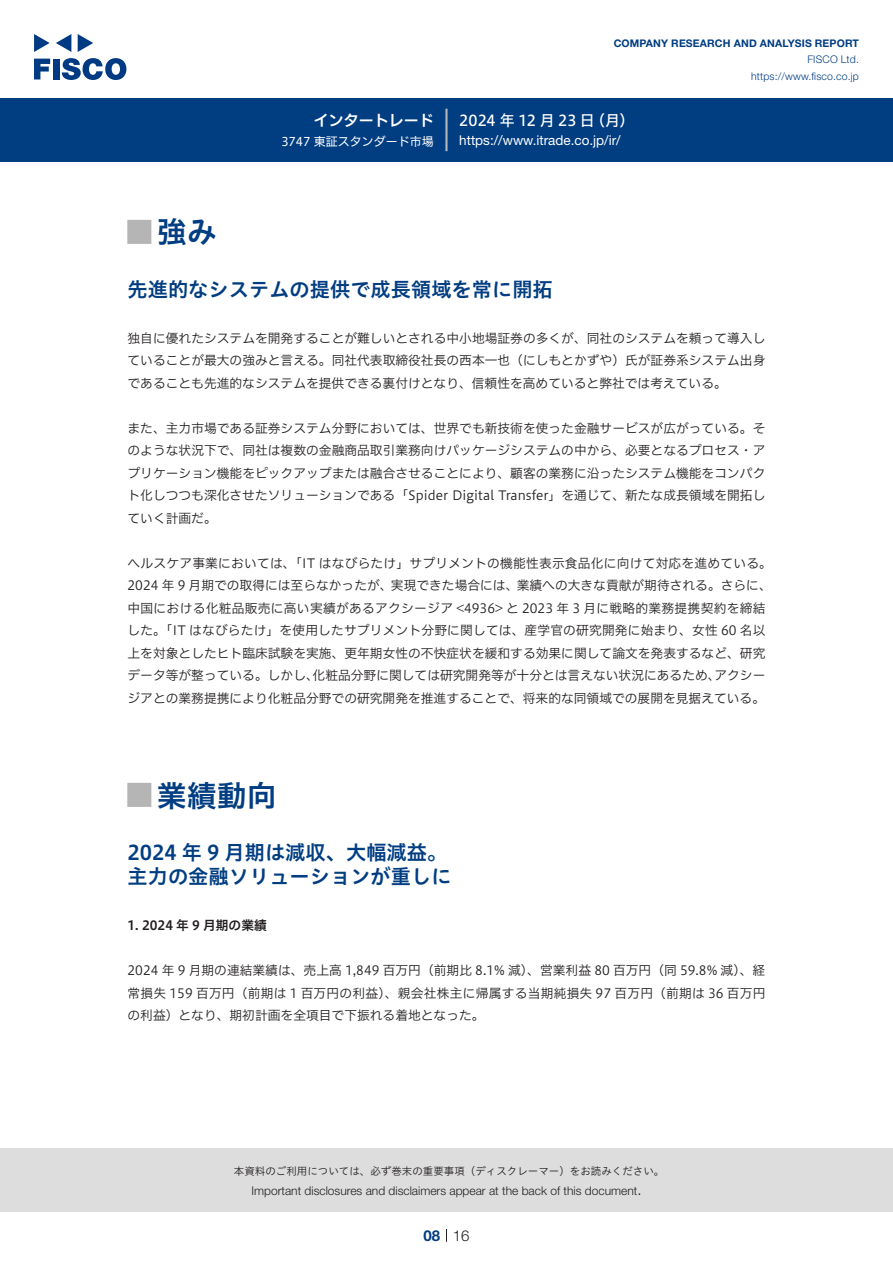
<style>
.page{position:relative;width:893px;height:1263px;background:#fff}
.page>*{position:absolute;margin:0;border:0;box-sizing:border-box;transform-origin:0 0}
.t1{font:30px "Hiragino UD Sans Std N W6";color:#003d81}
.t2{font:24px "Hiragino UD Sans Std N W6";color:#b5b5b6}
.中タイトル{font:20.25px/24px "Hiragino UD Sans Std W6";color:#003d81}
.t3{font:15px "Hiragino UD Sans F Std N W5";letter-spacing:.005em;color:#fff}
.t4{font:15px "Hiragino UD Sans F Std N W6";color:#fff}
.t5{font:300 15px "Helvetica Neue LT Std";color:#231f20}
.t6{font:700 15px "Helvetica Neue LT Std";color:#003d81}
.t7{font:13.5px "Helvetica Neue LT Std";color:#fff}
.本文{font:12.75px/22.5px "Hiragino UD Sans F Std N W3";color:#231f20;text-align:justify}
.本文-2{font:12.75px "Hiragino UD Sans F Std N W3";letter-spacing:.02em;color:#231f20}
.小タイトル{font:12.75px "Hiragino UD Sans F Std N W6";color:#231f20}
.t8{font:300 12px "Helvetica Neue LT Std";color:#231f20}
.t9{font:12px "Hiragino UD Sans F Std N W4";color:#fff}
.t10{font:10.5px "Hiragino UD Sans Std W3";color:#231f20}
.t11{font:700 10.5px "Helvetica Neue LT Std";letter-spacing:.015em;color:#003d81}
.t12{font:300 10.5px/16.5px "Helvetica Neue LT Std";letter-spacing:.015em;color:#003d81;text-align:right}
</style>
<div class="page">
<div style="left:0;top:1148px;width:893px;height:64px;background:#ddd"></div>
<svg style="left:34px;top:59px;width:16px;height:20px"></svg>
<div style="left:53px;top:59px;width:6px;height:20px;background:#003a83"></div>
<svg style="left:62px;top:58px;width:64px;height:22px"></svg>
<svg style="left:34px;top:34px;width:16px;height:18px"></svg>
<svg style="left:78px;top:34px;width:15px;height:18px"></svg>
<svg style="left:56px;top:34px;width:15px;height:18px"></svg>
<div style="left:0;top:98px;width:893px;height:64px;background:#003d81"></div>
<hr style="left:445px;top:109px;width:3px;height:42px;background:#b5b5b6">
<svg style="left:446px;top:1229px;width:1px;height:13px"></svg>
<p class="t4" style="left:314px;top:109px;width:122px">インタートレード</p>
<p class="t9" style="left:281px;top:132px;width:154px">3747 東証スタンダード市場</p>
<p class="t11" style="left:614px;top:37px;width:247px">COMPANY RESEARCH AND ANALYSIS REPORT</p>
<p class="t12" style="left:751px;top:51px;width:109px">FISCO Ltd. https://www.fisco.co j p.</p>
<p class="t3" style="left:590px;top:109px;width:46px">（月(</p>
<p class="t3" style="left:459px;top:109px;width:137px">2024 年 12 月23 日</p>
<p class="t7" style="left:459px;top:132px;width:163px">https://www.itrade. c o j p. /i r/</p>
<p class="t1" style="left:157px;top:209px;width:61px">強み</p>
<p class="t2" style="left:128px;top:213px;width:25px">█</p>
<p class="中タイトル" style="left:128px;top:276px;width:427px">先進的なシステムの提供で成長領域を常に開拓</p>
<p class="本文" style="left:128px;top:326px;width:639px">独自に優れたシステムを開発することが難しいとされる中小地場証券の多くが、同社のシステムを頼って導入していることが最大の強みと言える。同社代表取締役社長の西本一也（にしもとかずや）氏が証券系システム出身であることも先進的なシステムを提供できる裏付けとなり、信頼性を高めていると弊社では考えている。</p>
<p class="本文" style="left:128px;top:416px;width:639px">また、主力市場である証券システム分野においては、世界でも新技術を使った金融サービスが広がっている。そのような状況下で、同社は複数の金融商品取引業務向けパッケージシステムの中から、必要となるプロセス・アプリケーション機能をピックアップまたは融合させることにより、顧客の業務に沿ったシステム機能をコンパクト化しつつも深化させたソリューションである「Spider Digital Transfer」を通じて、新たな成長領域を開拓していく計画だ。</p>
<p class="本文" style="left:128px;top:551px;width:646px">ヘルスケア事業においては、「IT はなびらたけ」サプリメントの機能性表示食品化に向けて対応を進めている。</p>
<p class="本文" style="left:128px;top:574px;width:646px">2024 年 9 月期での取得には至らなかったが、実現できた場合には、業績への大きな貢献が期待される。さらに、</p>
<p class="本文-2" style="left:128px;top:598px;width:639px">中国における化粧品販売に高い実績があるアクシージア &lt;4936&gt; と 2023 年 3 月に戦略的業務提携契約を締結</p>
<p class="本文" style="left:128px;top:619px;width:639px">した。「IT はなびらたけ」を使用したサプリメント分野に関しては、産学官の研究開発に始まり、女性 60 名以</p>
<p class="本文" style="left:128px;top:641px;width:639px">上を対象としたヒト臨床試験を実施、更年期女性の不快症状を緩和する効果に関して論文を発表するなど、研究</p>
<p class="本文" style="left:714px;top:664px;width:52px">アクシー</p>
<p class="本文" style="left:128px;top:664px;width:639px">データ等が整っている。しかし、<br>ジアとの業務提携により化粧品分野での研究開発を推進することで、将来的な同領域での展開を見据えている。</p>
<p class="本文" style="left:313px;top:664px;width:409px">化粧品分野に関しては研究開発等が十分とは言えない状況にあるため、</p>
<p class="t1" style="left:157px;top:772px;width:121px">業績動向</p>
<p class="t2" style="left:128px;top:777px;width:25px">█</p>
<p class="中タイトル" style="left:128px;top:839px;width:325px">2024 年 9 月期は減収、大幅減益。主力の金融ソリューションが重しに</p>
<p class="小タイトル" style="left:128px;top:915px;width:141px">1. 2024 年 9 月期の業績</p>
<p class="本文" style="left:128px;top:958px;width:639px">2024 年 9 月期の連結業績は、売上高 1,849 百万円（前期比 8.1% 減）、営業利益 80 百万円（同 59.8% 減）、経常損失 159 百万円（前期は 1 百万円の利益）、親会社株主に帰属する当期純損失 97 百万円（前期は 36 百万円の利益）となり、期初計画を全項目で下振れる着地となった。</p>
<p class="t10" style="left:234px;top:1163px;width:432px">本資料のご利用については、必ず巻末の重要事項（ディスクレーマー）をお読みください。</p>
<p class="t5" style="left:637px;top:1180px;width:6px">.</p>
<p class="t8" style="left:251px;top:1183px;width:387px">Important disclosures and disclaimers appear at the back of this document</p>
<p class="t6" style="left:423px;top:1226px;width:18px">08</p>
<p class="t5" style="left:453px;top:1226px;width:18px">16</p>
</div>
